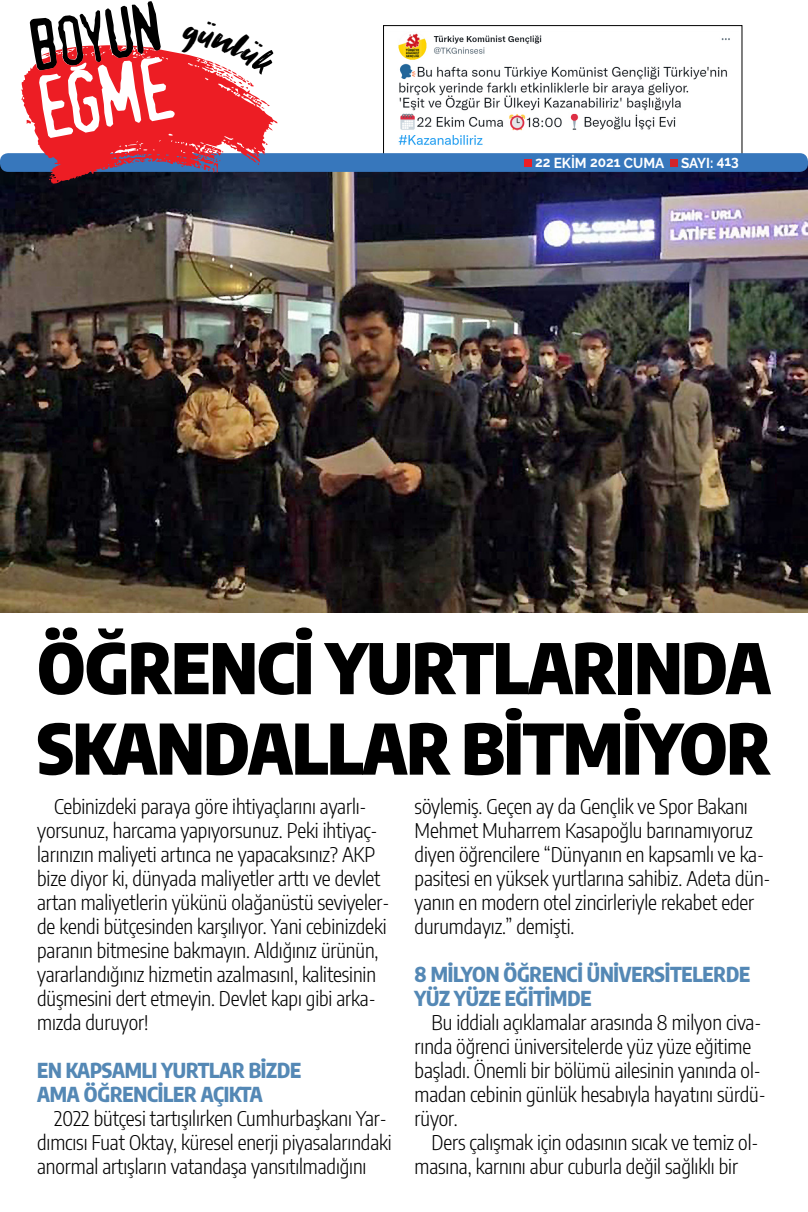
<style>
.page{position:relative;width:808px;height:1212px;background:#fff}
.page>*{position:absolute;margin:0;border:0;box-sizing:border-box;transform-origin:0 0}
.t1{font:900 69.07px/80.5px "Encode Sans Condensed";letter-spacing:-.01em;color:#000}
.t2{font:300 20.25px/24px "Encode Sans Condensed";letter-spacing:-.005em;color:#000}
.t3{font:800 20.25px/24px "Encode Sans Condensed";letter-spacing:-.01em;color:#5488b5}
.t4{font:700 14.33px "Raleway";color:#fff;scale:.95 1}
</style>
<div class="page">
<div style="left:383px;top:25px;width:359px;height:139px;border:1px solid #000"></div>
<img style="left:398px;top:33px;width:332px;height:112px">
<img style="left:0;top:167px;width:808px;height:445px">
<div style="left:0;top:153px;width:808px;height:19px;background:#3777bc;border-radius:8px"></div>
<div style="left:525px;top:159px;width:7px;height:8px;background:#ed1d24"></div>
<div style="left:670px;top:159px;width:8px;height:8px;background:#d2232a"></div>
<svg style="left:21px;top:1px;width:257px;height:183px"></svg>
<p class="t4" style="left:535px;top:155px;width:216px">22 EKİM 2021 CUMA Sayı: 413</p>
<h1 class="t1" style="left:37px;top:623px;width:735px">ÖĞRENCİ YURTLARINDA<br>SKANDALLAR BİTMİYOR</h1>
<p class="t2" style="left:37px;top:794px;width:354px;text-indent:17px">Cebinizdeki paraya göre ihtiyaçlarını ayarlı&shy;yorsunuz, harcama yapıyorsunuz. Peki ihtiyaç&shy;larınızın maliyeti artınca ne yapacaksınız? AKP bize diyor ki, dünyada maliyetler arttı ve devlet artan maliyetlerin yükünü olağanüstü seviyeler&shy;de kendi bütçesinden karşılıyor. Yani cebinizdeki paranın bitmesine bakmayın. Aldığınız ürünün, yararlandığınız hizmetin azalmasınI, kalitesinin düşmesini dert etmeyin. Devlet kapı gibi arka&shy;mızda duruyor!</p>
<p class="t3" style="left:37px;top:1057px;width:265px">EN KAPSAMLI YURTLAR BİZDE<br>AMA ÖĞRENCİLER AÇIKTA</p>
<p class="t2" style="left:37px;top:1106px;width:356px;text-indent:17px">2022 bütçesi tartışılırken Cumhurbaşkanı Yar&shy;dımcısı Fuat Oktay, küresel enerji piyasalarındaki anormal artışların vatandaşa yansıtılmadığını</p>
<p class="t2" style="left:415px;top:794px;width:357px">söylemiş. Geçen ay da Gençlik ve Spor Bakanı Mehmet Muharrem Kasapoğlu barınamıyoruz diyen öğrencilere “Dünyanın en kapsamlı ve ka&shy;pasitesi en yüksek yurtlarına sahibiz. Adeta dün&shy;yanın en modern otel zincirleriyle rekabet eder durumdayız.” demişti.</p>
<p class="t3" style="left:415px;top:961px;width:28px">8 MILY</p>
<p class="t3" style="left:472px;top:961px;width:44px">ON ÖĞRENCI</p>
<p class="t3" style="left:587px;top:961px;width:57px">ÜNIVERSITELERDE</p>
<p class="t3" style="left:415px;top:985px;width:102px">YÜZ YÜZE EĞITIMDE</p>
<p class="t2" style="left:415px;top:1010px;width:352px;text-indent:17px">Bu iddialı açıklamalar arasında 8 milyon civa&shy;rında öğrenci üniversitelerde yüz yüze eğitime başladı. Önemli bir bölümü ailesinin yanında ol&shy;madan cebinin günlük hesabıyla hayatını sürdü&shy;rüyor.</p>
<p class="t2" style="left:415px;top:1130px;width:345px;text-indent:17px">Ders çalışmak için odasının sıcak ve temiz ol&shy;masına, karnını abur cuburla değil sağlıklı bir</p>
</div>
